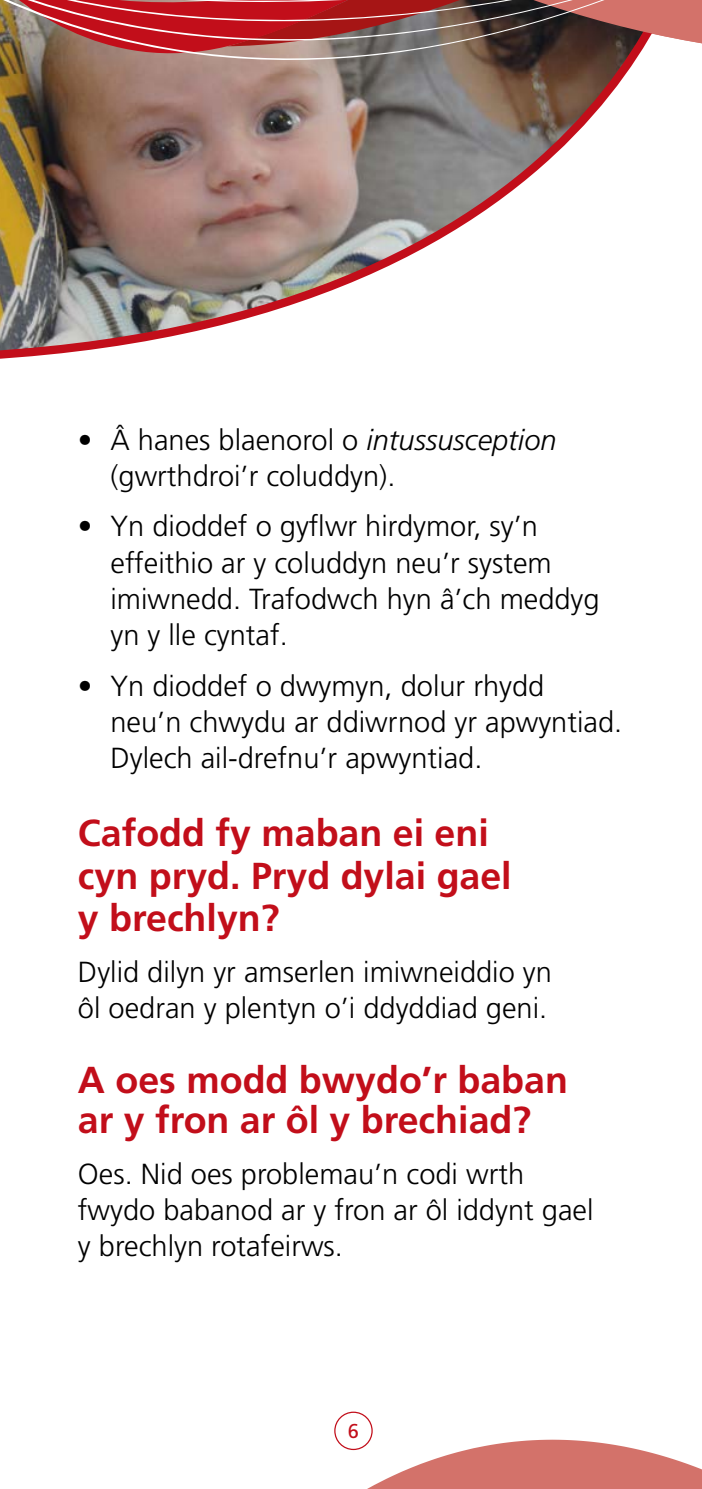
<style>
.page{position:relative;width:702px;height:1489px;background:#fff}
.page>*{position:absolute;margin:0;border:0;box-sizing:border-box;transform-origin:0 0}
.heading{font:700 37.5px/42.5px "Frutiger LT Std";color:#c20e1a}
.bullets{font:300 29px/36.2px "Frutiger LT Std";color:#000}
.last_para{font:300 29px/36.2px "Frutiger LT Std";color:#000}
.t1{font:20px "Frutiger LT Std";color:#c20e1a}
.s1{font-style:italic}
</style>
<div class="page">
<svg style="left:334px;top:1412px;width:364px;height:56px"></svg>
<div style="left:369px;top:1468px;width:333px;height:20px;background:#d3726a"></div>
<div style="left:334px;top:1411px;width:38px;height:38px;border:1px solid #c20e1a;border-radius:50%"></div>
<img style="left:0;top:106px;width:601px;height:253px">
<svg style="left:0;top:0;width:702px;height:106px;background:#99655e"></svg>
<p class="bullets" style="left:110px;top:422px;width:447px;text-indent:-32px">• Â hanes blaenorol o <span class="s1">intussusception </span>(gwrthdroi’r coluddyn).</p>
<p class="bullets" style="left:110px;top:508px;width:490px;text-indent:-32px">• Yn dioddef o gyflwr hirdymor, sy’n effeithio ar y coluddyn neu’r system imiwnedd. Trafodwch hyn â’ch meddyg yn y lle cyntaf.</p>
<p class="bullets" style="left:110px;top:668px;width:513px;text-indent:-32px">• Yn dioddef o dwymyn, dolur rhydd neu’n chwydu ar ddiwrnod yr apwyntiad.<br>Dylech ail-drefnu’r apwyntiad.</p>
<p class="heading" style="left:78px;top:812px;width:435px">Cafodd fy maban ei eni cyn pryd. Pryd dylai gael y brechlyn?</p>
<p class="last_para" style="left:78px;top:953px;width:475px">Dylid dilyn yr amserlen imiwneiddio yn ôl oedran y plentyn o’i ddyddiad geni.</p>
<p class="heading" style="left:78px;top:1060px;width:491px;line-height:40px">A oes modd bwydo’r baban ar y fron ar ôl y brechiad?</p>
<p class="last_para" style="left:78px;top:1156px;width:517px">Oes. Nid oes problemau’n codi wrth fwydo babanod ar y fron ar ôl iddynt gael y brechlyn rotafeirws.</p>
<p class="t1" style="left:348px;top:1419px;width:13px">6</p>
</div>
